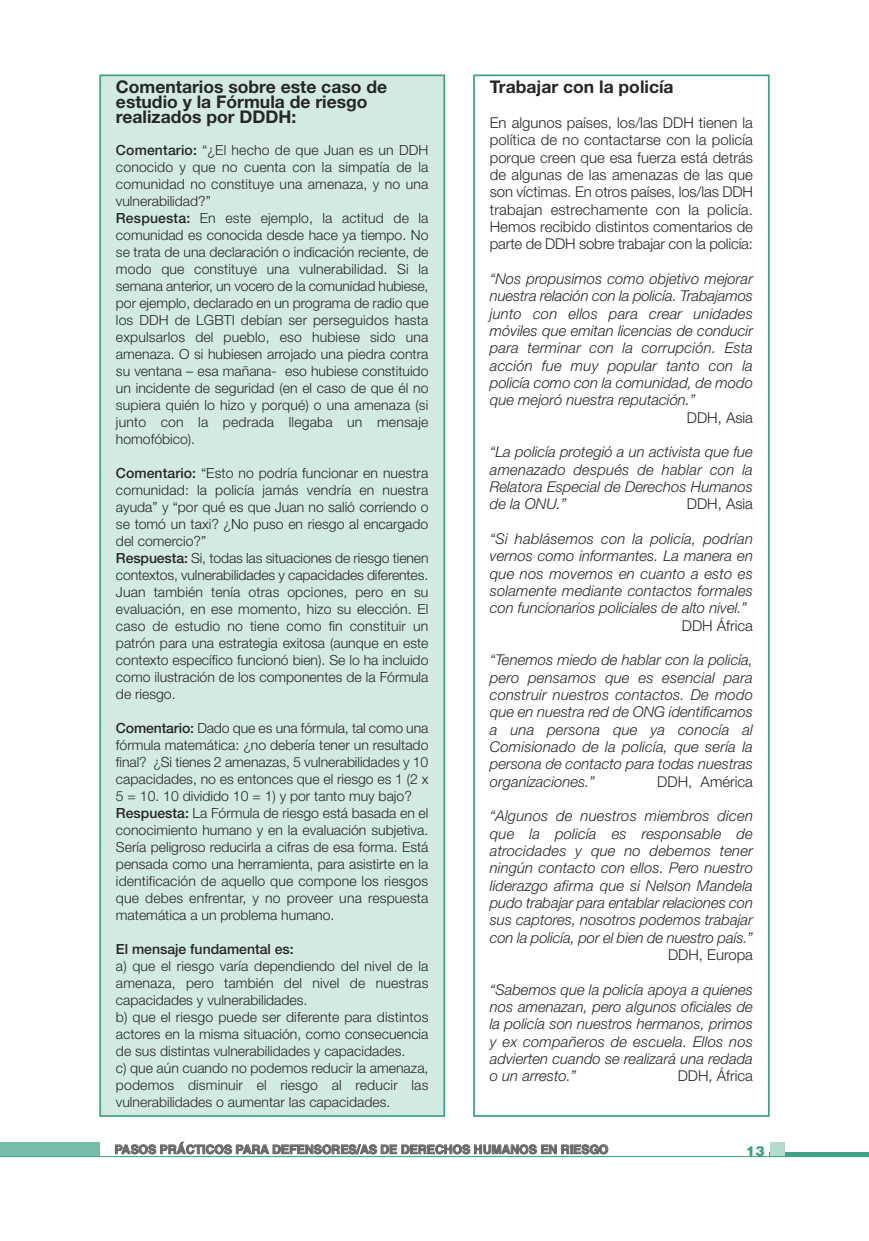
<style>
.page{position:relative;width:869px;height:1241px;background:#fff}
.page>*{position:absolute;margin:0;border:0;box-sizing:border-box;transform-origin:0 0}
.t1{font:700 17.5px/15px "Helvetica Neue";color:#272627}
.t2{font:italic 300 14.88px/17.3px "Helvetica Neue";color:#272627;text-align:justify}
.t3{font:300 14.88px/17.3px "Helvetica Neue";color:#272627;text-align:justify}
.t4{font:300 14px/17px "Helvetica Neue";color:#272627}
.t5{font:500 14px "Helvetica Neue";color:#272627}
.t6{font:900 14px "Helvetica";color:#3fa186}
.t7{font:700 12.25px "Helvetica";letter-spacing:-.01em;color:#686768}
.s1{font-weight:500}
</style>
<div class="page">
<div style="left:769px;top:1151px;width:99px;height:5px;background:#3fa186"></div>
<div style="left:769px;top:1141px;width:15px;height:15px;background:#b2dacf"></div>
<div style="left:0;top:1141px;width:99px;height:15px;background:#78bdab"></div>
<hr style="left:0;top:1155px;width:868px;height:1px;background:#3fa186">
<div style="left:101px;top:76px;width:342px;height:1038px;background:#d3eae3"></div>
<div style="left:99px;top:74px;width:346px;height:1042px;border:2px solid #3fa186"></div>
<div style="left:473px;top:74px;width:296px;height:1042px;border:2px solid #3fa186"></div>
<p class="t1" style="left:116px;top:79px;width:272px">Comentarios sobre este caso de estudio y la Fórmula de riesgo realizados por DDDH:</p>
<p class="t4" style="left:116px;top:142px;width:314px"><span class="s1">Comentario:</span> “¿El hecho de que Juan es un DDH conocido y que no cuenta con la simpatía de la comunidad no constituye una amenaza, y no una vulnerabilidad?”<br><span class="s1">Respuesta:</span> En este ejemplo, la actitud de la comunidad es conocida desde hace ya tiempo. No se trata de una declaración o indicación reciente, de modo que constituye una vulnerabilidad. Si la semana anterior, un vocero de la comunidad hubiese, por ejemplo, declarado en un programa de radio que los DDH de LGBTI debían ser perseguidos hasta expulsarlos del pueblo, eso hubiese sido una amenaza. O si hubiesen arrojado una piedra contra su ventana – esa mañana- eso hubiese constituido un incidente de seguridad (en el caso de que él no supiera quién lo hizo y porqué) o una amenaza (si junto con la pedrada llegaba un mensaje homofóbico).</p>
<p class="t4" style="left:116px;top:464px;width:314px"><span class="s1">Comentario:</span> “Esto no podría funcionar en nuestra comunidad: la policía jamás vendría en nuestra ayuda” y “por qué es que Juan no salió corriendo o se tomó un taxi? ¿No puso en riesgo al encargado del comercio?”<br><span class="s1">Respuesta:</span> Si, todas las situaciones de riesgo tienen contextos, vulnerabilidades y capacidades diferentes.<br>Juan también tenía otras opciones, pero en su evaluación, en ese momento, hizo su elección. El caso de estudio no tiene como fin constituir un patrón para una estrategia exitosa (aunque en este contexto específico funcionó bien). Se lo ha incluido como ilustración de los componentes de la Fórmula de riesgo.</p>
<p class="t4" style="left:116px;top:719px;width:314px"><span class="s1">Comentario:</span> Dado que es una fórmula, tal como una fórmula matemática: ¿no debería tener un resultado final? ¿Si tienes 2 amenazas, 5 vulnerabilidades y 10 capacidades, no es entonces que el riesgo es 1 (2 x 5 = 10. 10 dividido 10 = 1) y por tanto muy bajo?<br><span class="s1">Respuesta:</span> La Fórmula de riesgo está basada en el conocimiento humano y en la evaluación subjetiva.<br>Sería peligroso reducirla a cifras de esa forma. Está pensada como una herramienta, para asistirte en la identificación de aquello que compone los riesgos que debes enfrentar, y no proveer una respuesta matemática a un problema humano.</p>
<p class="t5" style="left:116px;top:940px;width:179px">El mensaje fundamental es:</p>
<p class="t4" style="left:116px;top:956px;width:314px">a) que el riesgo varía dependiendo del nivel de la amenaza, pero también del nivel de nuestras capacidades y vulnerabilidades.<br>b) que el riesgo puede ser diferente para distintos actores en la misma situación, como consecuencia de sus distintas vulnerabilidades y capacidades.<br>c) que aún cuando no podemos reducir la amenaza, podemos disminuir el riesgo al reducir las vulnerabilidades o aumentar las capacidades.</p>
<p class="t7" style="left:114px;top:1144px;width:495px">PASOS PRÁCTICOS PARA DEFENSORES/AS DE DERECHOS HUMANOS EN RIESGO</p>
<p class="t6" style="left:745px;top:1143px;width:20px">13</p>
<p class="t1" style="left:489px;top:79px;width:185px">Trabajar con la policía</p>
<p class="t3" style="left:489px;top:114px;width:264px">En algunos países, los/las DDH tienen la política de no contactarse con la policía porque creen que esa fuerza está detrás de algunas de las amenazas de las que son víctimas. En otros países, los/las DDH trabajan estrechamente con la policía.<br>Hemos recibido distintos comentarios de parte de DDH sobre trabajar con la policía:</p>
<p class="t2" style="left:489px;top:270px;width:264px">“Nos propusimos como objetivo mejorar nuestra relación con la policía. Trabajamos junto con ellos para crear unidades móviles que emitan licencias de conducir para terminar con la corrupción. Esta acción fue muy popular tanto con la policía como con la comunidad, de modo que mejoró nuestra reputación.”</p>
<p class="t3" style="left:686px;top:408px;width:68px">DDH, Asia</p>
<p class="t2" style="left:489px;top:443px;width:264px">“La policía protegió a un activista que fue amenazado después de hablar con la Relatora Especial de Derechos Humanos de la ONU.”</p>
<p class="t3" style="left:686px;top:495px;width:68px">DDH, Asia</p>
<p class="t2" style="left:489px;top:530px;width:264px">“Si hablásemos con la policía, podrían vernos como informantes. La manera en que nos movemos en cuanto a esto es solamente mediante contactos formales con funcionarios policiales de alto nivel.”</p>
<p class="t3" style="left:681px;top:616px;width:73px">DDH África</p>
<p class="t2" style="left:489px;top:651px;width:264px">“Tenemos miedo de hablar con la policía, pero pensamos que es esencial para construir nuestros contactos. De modo que en nuestra red de ONG identificamos a una persona que ya conocía al Comisionado de la policía, que sería la persona de contacto para todas nuestras organizaciones.”</p>
<p class="t3" style="left:657px;top:772px;width:97px">DDH, América</p>
<p class="t2" style="left:489px;top:807px;width:264px">“Algunos de nuestros miembros dicen que la policía es responsable de atrocidades y que no debemos tener ningún contacto con ellos. Pero nuestro liderazgo afirma que si Nelson Mandela pudo trabajar para entablar relaciones con sus captores, nosotros podemos trabajar con la policía, por el bien de nuestro país.”</p>
<p class="t3" style="left:667px;top:945px;width:86px">DDH, Europa</p>
<p class="t2" style="left:489px;top:980px;width:264px">“Sabemos que la policía apoya a quienes nos amenazan, pero algunos oficiales de la policía son nuestros hermanos, primos y ex compañeros de escuela. Ellos nos advierten cuando se realizará una redada o un arresto.”</p>
<p class="t3" style="left:677px;top:1066px;width:77px">DDH, África</p>
</div>
